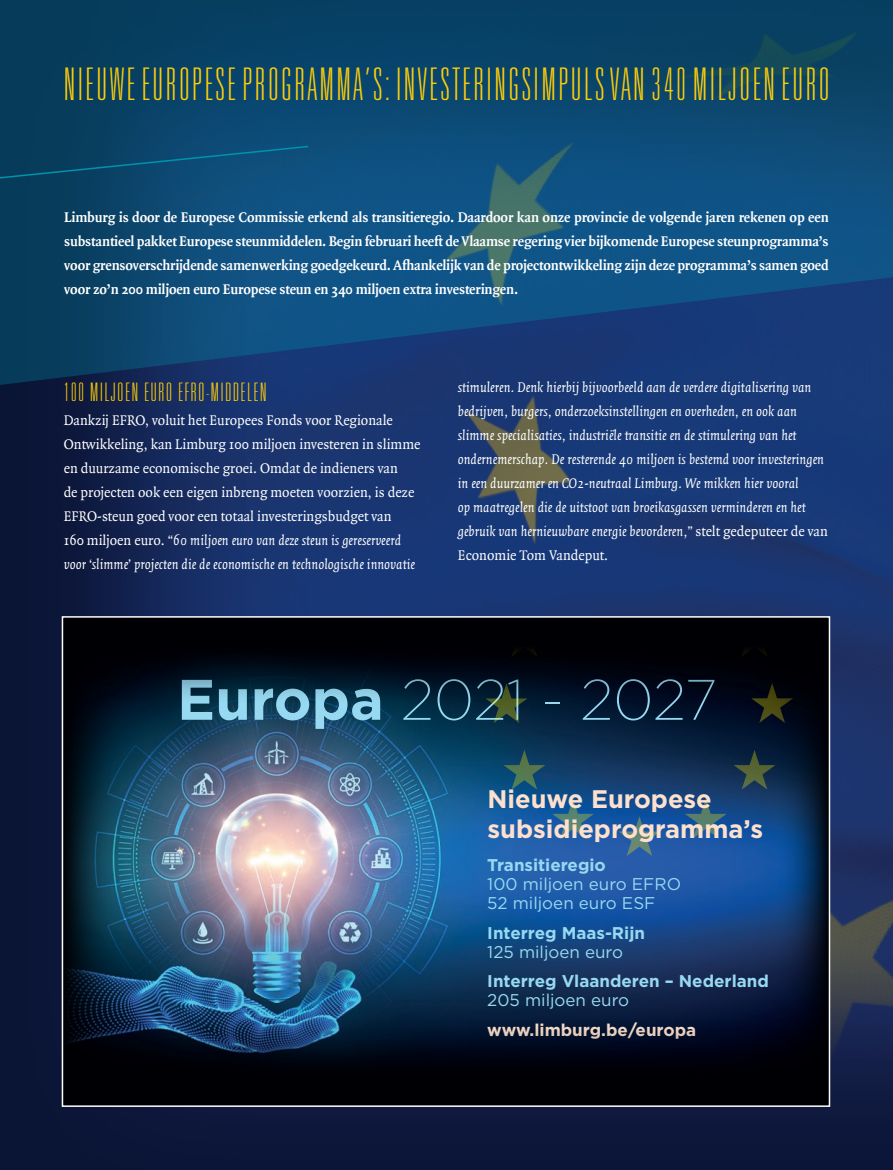
<style>
.page{position:relative;width:893px;height:1170px;background:#fff}
.page>*{position:absolute;margin:0;border:0;box-sizing:border-box;transform-origin:0 0}
.t1{font:200 57px "Gotham";letter-spacing:-.005em;color:#97d9f1}
.t2{font:100 ultra-condensed 45px "Univers";letter-spacing:.075em;color:#fecd08;scale:.93 1}
.t3{font:100 ultra-condensed 25.5px "Univers";letter-spacing:.075em;color:#fecd08;scale:.96 1}
.t4{font:700 25.35px/29.5px "Gotham";color:#fde0cd}
.t5{font:16.95px/19.2px "Gotham";color:#97d9f1}
.t6{font:700 16.95px "Gotham";color:#97d9f1}
.t7{font:700 16.95px "Gotham";color:#fde0cd}
.t8{font:italic 15px/24px "Quadraat";color:#fff;scale:.96 1}
.t9{font:700 15px/24px "Quadraat";letter-spacing:-.01em;color:#fff;text-align:justify}
.t10{font:15px/24px "Quadraat";color:#fff;scale:.96 1}
.s1{font-style:italic}
.s2{font-style:normal}
.s3{font-weight:700}
</style>
<div class="page">
<div style="left:0;top:0;width:893px;height:1169px;background:#0e4870;opacity:.9"></div>
<svg style="left:0;top:0;width:893px;height:385px;background:#0e4773"></svg>
<svg style="left:0;top:145px;width:310px;height:35px;background:#0a486e"></svg>
<div style="left:62px;top:617px;width:767px;height:489px;background:#000004"></div>
<img style="left:66px;top:658px;width:761px;height:405px">
<svg style="left:512px;top:651px;width:25px;height:5px"></svg>
<svg style="left:485px;top:683px;width:42px;height:40px;background:#1a3230"></svg>
<svg style="left:503px;top:749px;width:42px;height:40px;background:#215362"></svg>
<svg style="left:552px;top:798px;width:42px;height:40px;background:#286491"></svg>
<svg style="left:618px;top:816px;width:42px;height:40px;background:#326695"></svg>
<svg style="left:685px;top:798px;width:42px;height:40px;background:#295c85"></svg>
<svg style="left:733px;top:749px;width:42px;height:40px;background:#243b42"></svg>
<svg style="left:751px;top:683px;width:42px;height:39px"></svg>
<svg style="left:742px;top:651px;width:25px;height:5px"></svg>
<h2 class="t2" style="left:64px;top:61px;width:824px">NIEUWE EUROPESE PROGRAMMA’S: INVESTERINGSIMPULS VAN 340 MILJOEN EURO</h2>
<p class="t9" style="left:64px;top:205px;width:766px">Limburg is door de Europese Commissie erkend als transitieregio. Daardoor kan onze provincie de volgende jaren rekenen op een substantieel pakket Europese steunmiddelen. Begin februari heeft de Vlaamse regering vier bijkomende Europese steunprogramma’s voor grensoverschrijdende samenwerking goedgekeurd. Afhankelijk van de projectontwikkeling zijn deze programma’s samen goed voor zo’n 200 miljoen euro Europese steun en 340 miljoen extra investeringen.</p>
<h3 class="t3" style="left:64px;top:379px;width:213px">100 MILJOEN EURO EFRO-MIDDELEN</h3>
<p class="t10" style="left:64px;top:408px;width:373px">Dankzij EFRO, voluit het Europees Fonds voor Regionale Ontwikkeling, kan Limburg 100 miljoen investeren in slimme en duurzame economische groei. Omdat de indieners van<br>de projecten ook een eigen inbreng moeten voorzien, is deze EFRO-steun goed voor een totaal investeringsbudget van<br>160 miljoen euro. <span class="s1">“60 miljoen euro van deze steun is gereserveerd voor ‘slimme’ projecten die de economische en technologische innovatie</span></p>
<p class="t8" style="left:458px;top:376px;width:387px">stimuleren. Denk hierbij bijvoorbeeld aan de verdere digitalisering van bedrijven, burgers, onderzoeksinstellingen en overheden, en ook aan slimme specialisaties, industriële transitie en de stimulering van het ondernemerschap. De resterende 40 miljoen is bestemd voor investeringen in een duurzamer en CO2-neutraal Limburg. We mikken hier vooral<br>op maatregelen die de uitstoot van broeikasgassen verminderen en het gebruik van hernieuwbare energie bevorderen,” <span class="s2">stelt gedeputeer de van Economie Tom Vandeput.</span></p>
<h1 class="t1" style="left:177px;top:664px;width:541px"><span class="s3">Europa</span> 2021 - 2027</h1>
<h3 class="t4" style="left:488px;top:784px;width:277px">Nieuwe Europese subsidieprogramma’s</h3>
<p class="t6" style="left:487px;top:853px;width:120px">Transitieregio</p>
<p class="t5" style="left:487px;top:874px;width:195px">100 miljoen euro EFRO<br>52 miljoen euro ESF</p>
<p class="t6" style="left:487px;top:921px;width:159px">Interreg Maas-Rijn</p>
<p class="t5" style="left:487px;top:941px;width:137px">125 miljoen euro</p>
<p class="t6" style="left:487px;top:969px;width:283px">Interreg Vlaanderen – Nederland</p>
<p class="t5" style="left:487px;top:990px;width:143px">205 miljoen euro</p>
<p class="t7" style="left:487px;top:1018px;width:210px">www.limburg.be/europa</p>
</div>
